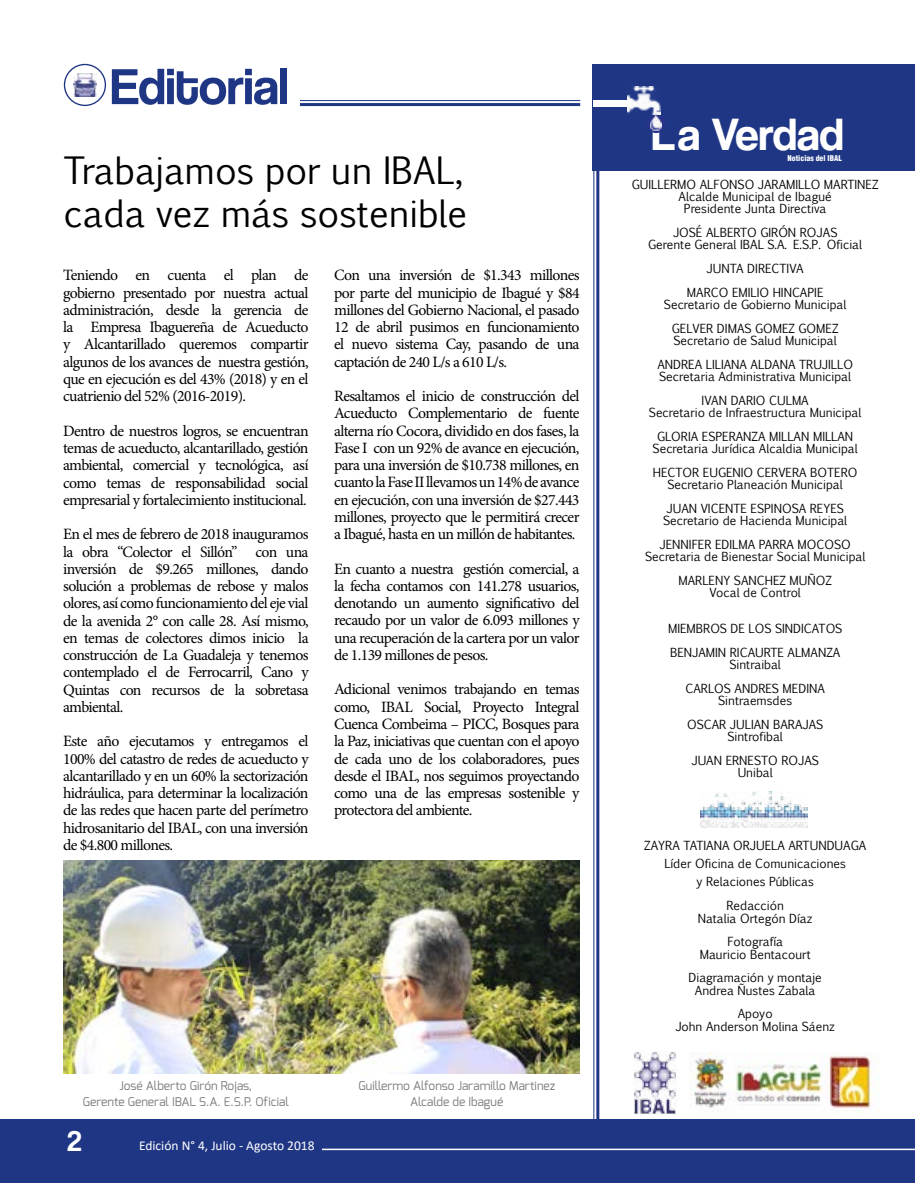
<style>
.page{position:relative;width:915px;height:1183px;background:#fff}
.page>*{position:absolute;margin:0;border:0;box-sizing:border-box;transform-origin:0 0}
.t1{font:52.5px "Coolvetica Rg";color:#1f3685}
.t2{font:46.5px "Coolvetica Rg";color:#fff}
.t3{font:36px/43.2px "Euphemia CAS";color:#000}
.t4{font:30px "Coolvetica Rg";color:#fff}
.t5{font:15.75px/17.2px "Minion Pro";letter-spacing:-.04em;color:#000;text-align:justify}
.t6{font:13.5px "Calibri";color:#fff}
.t7{font:12px/24px "Euphemia CAS";color:#000;text-align:center}
.t8{font:12px/16.5px "Exo";color:#7c7b7b;text-align:center}
.t9{font:900 condensed 7.8px "Helvetica";color:#fff}
</style>
<div class="page">
<div style="left:0;top:1118px;width:914px;height:64px;background:#1f3685"></div>
<hr style="left:322px;top:1148px;width:592px;height:1px;background:#fff">
<hr style="left:300px;top:100px;width:280px;height:1px;background:#1f3685">
<hr style="left:300px;top:103px;width:280px;height:3px;background:#1f3685">
<img style="left:74px;top:73px;width:22px;height:24px">
<div style="left:64px;top:64px;width:42px;height:42px;border:1px solid #1f3685;border-radius:50%"></div>
<div style="left:592px;top:64px;width:322px;height:106px;background:#1f3685"></div>
<img style="left:626px;top:86px;width:34px;height:28px">
<div style="left:592px;top:100px;width:38px;height:6px;background:#fff"></div>
<svg style="left:646px;top:115px;width:19px;height:18px"></svg>
<img style="left:650px;top:115px;width:11px;height:15px">
<hr style="left:593px;top:161px;width:1px;height:957px;background:#1f3685">
<hr style="left:596px;top:161px;width:3px;height:957px;background:#1f3685">
<img style="left:633px;top:1051px;width:43px;height:62px">
<img style="left:690px;top:1052px;width:189px;height:61px">
<img style="left:700px;top:791px;width:107px;height:36px">
<img style="left:63px;top:860px;width:516px;height:212px">
<h1 class="t1" style="left:111px;top:56px;width:179px">Editorial</h1>
<h3 class="t3" style="left:64px;top:148px;width:405px">Trabajamos por un IBAL, cada vez más sostenible</h3>
<p class="t5" style="left:63px;top:267px;width:247px">Teniendo en cuenta el plan de gobierno presentado por nuestra actual administración, desde la gerencia de la Empresa Ibaguereña de Acueducto y Alcantarillado queremos compartir algunos de los avances de nuestra gestión, que en ejecución es del 43% (2018) y en el cuatrienio del 52% (2016-2019).</p>
<p class="t5" style="left:63px;top:422px;width:247px">Dentro de nuestros logros, se encuentran temas de acueducto, alcantarillado, gestión ambiental, comercial y tecnológica, así como temas de responsabilidad social empresarial y fortalecimiento institucional.</p>
<p class="t5" style="left:63px;top:525px;width:247px">En el mes de febrero de 2018 inauguramos la obra “Colector el Sillón” con una inversión de $9.265 millones, dando solución a problemas de rebose y malos olores, así como funcionamiento del eje vial de la avenida 2° con calle 28. Así mismo, en temas de colectores dimos inicio la construcción de La Guadaleja y tenemos contemplado el de Ferrocarril, Cano y Quintas con recursos de la sobretasa ambiental.</p>
<p class="t5" style="left:63px;top:732px;width:247px">Este año ejecutamos y entregamos el 100% del catastro de redes de acueducto y alcantarillado y en un 60% la sectorización hidráulica, para determinar la localización de las redes que hacen parte del perímetro hidrosanitario del IBAL, con una inversión de $4.800 millones.</p>
<p class="t5" style="left:334px;top:266px;width:247px">Con una inversión de $1.343 millones por parte del municipio de Ibagué y $84 millones del Gobierno Nacional, el pasado 12 de abril pusimos en funcionamiento el nuevo sistema Cay, pasando de una captación de 240 L/s a 610 L/s.</p>
<p class="t5" style="left:334px;top:387px;width:247px">Resaltamos el inicio de construcción del Acueducto Complementario de fuente alterna río Cocora, dividido en dos fases, la Fase I con un 92% de avance en ejecución, para una inversión de $10.738 millones, en cuanto la Fase II llevamos un 14% de avance en ejecución, con una inversión de $27.443 millones, proyecto que le permitirá crecer a Ibagué, hasta en un millón de habitantes.</p>
<p class="t5" style="left:334px;top:560px;width:247px">En cuanto a nuestra gestión comercial, a la fecha contamos con 141.278 usuarios, denotando un aumento significativo del recaudo por un valor de 6.093 millones y una recuperación de la cartera por un valor de 1.139 millones de pesos.</p>
<p class="t5" style="left:334px;top:680px;width:247px">Adicional venimos trabajando en temas como, IBAL Social, Proyecto Integral Cuenca Combeima – PICC, Bosques para la Paz, iniciativas que cuentan con el apoyo de cada uno de los colaboradores, pues desde el IBAL, nos seguimos proyectando como una de las empresas sostenible y protectora del ambiente.</p>
<p class="t8" style="left:83px;top:1076px;width:208px">José Alberto Girón Rojas,<br>Gerente General IBAL S.A. E.S.P. Oficial</p>
<h3 class="t4" style="left:67px;top:1122px;width:15px">2</h3>
<p class="t6" style="left:139px;top:1135px;width:177px">Edición N° 4, Julio - Agosto 2018</p>
<p class="t8" style="left:358px;top:1076px;width:198px">Guillermo Alfonso Jaramillo Martinez<br>Alcalde de Ibagué</p>
<h2 class="t2" style="left:651px;top:107px;width:193px">L a Verdad</h2>
<p class="t9" style="left:787px;top:153px;width:56px">Noticias del IBAL</p>
<p class="t7" style="left:631px;top:178px;width:248px;line-height:12px">GUILLERMO ALFONSO JARAMILLO MARTINEZ<br>Alcalde Municipal de Ibagué<br>Presidente Junta Directiva</p>
<p class="t7" style="left:648px;top:226px;width:215px;line-height:12px">JOSÉ ALBERTO GIRÓN ROJAS<br>Gerente General IBAL S.A. E.S.P. Oficial</p>
<p class="t7" style="left:686px;top:256px;width:138px">JUNTA DIRECTIVA<br>MARCO EMILIO HINCAPIE</p>
<p class="t7" style="left:663px;top:292px;width:184px">Secretario de Gobierno Municipal<br>GELVER DIMAS GOMEZ GOMEZ</p>
<p class="t7" style="left:657px;top:328px;width:197px">Secretario de Salud Municipal<br>ANDREA LILIANA ALDANA TRUJILLO</p>
<p class="t7" style="left:659px;top:364px;width:193px">Secretaria Administrativa Municipal<br>IVAN DARIO CULMA</p>
<p class="t7" style="left:648px;top:400px;width:214px">Secretario de Infraestructura Municipal<br>GLORIA ESPERANZA MILLAN MILLAN</p>
<p class="t7" style="left:652px;top:436px;width:206px;text-align:left">Secretaria Jurídica Alcaldia Municipal<br>HECTOR EUGENIO CERVERA BOTERO</p>
<p class="t7" style="left:666px;top:472px;width:179px;text-align:left">Secretario Planeación Municipal<br>JUAN VICENTE ESPINOSA REYES</p>
<p class="t7" style="left:659px;top:508px;width:193px;text-align:left">Secretario de Hacienda Municipal<br>JENNIFER EDILMA PARRA MOCOSO</p>
<p class="t7" style="left:644px;top:544px;width:222px">Secretaria de Bienestar Social Municipal<br>MARLENY SANCHEZ MUÑOZ</p>
<p class="t7" style="left:709px;top:580px;width:93px">Vocal de Control</p>
<p class="t7" style="left:667px;top:616px;width:176px;text-align:left">MIEMBROS DE LOS SINDICATOS<br>BENJAMIN RICAURTE ALMANZA</p>
<p class="t7" style="left:685px;top:652px;width:141px">Sintraibal<br>CARLOS ANDRES MEDINA</p>
<p class="t7" style="left:686px;top:688px;width:138px">Sintraemsdes<br>OSCAR JULIAN BARAJAS</p>
<p class="t7" style="left:691px;top:724px;width:129px">Sintrofibal<br>JUAN ERNESTO ROJAS</p>
<p class="t7" style="left:737px;top:760px;width:37px">Unibal</p>
<p class="t7" style="left:644px;top:835px;width:223px;line-height:18px">ZAYRA TATIANA ORJUELA ARTUNDUAGA<br>Líder Oficina de Comunicaciones<br>y Relaciones Públicas</p>
<p class="t7" style="left:697px;top:898px;width:116px;line-height:13.5px">Redacción<br>Natalia Ortegón Díaz</p>
<p class="t7" style="left:699px;top:934px;width:112px;line-height:13.5px">Fotografía<br>Mauricio Bentacourt</p>
<p class="t7" style="left:688px;top:970px;width:135px;line-height:13.5px">Diagramación y montaje<br>Andrea Ñustes Zabala</p>
<p class="t7" style="left:675px;top:1006px;width:161px;line-height:13.5px">Apoyo<br>John Anderson Molina Sáenz</p>
</div>
